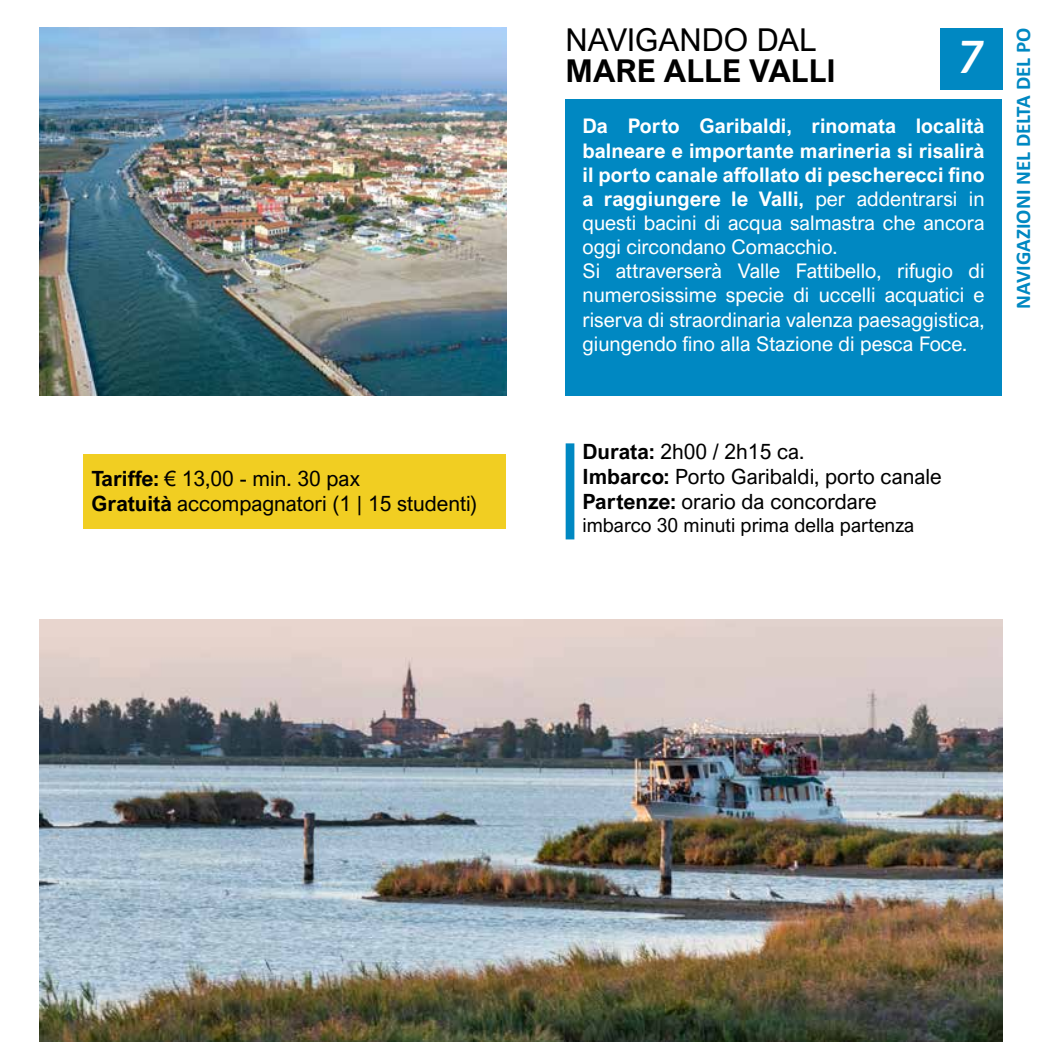
<style>
.page{position:relative;width:1042px;height:1042px;background:#fff}
.page>*{position:absolute;margin:0;border:0;box-sizing:border-box;transform-origin:0 0}
.t1{font:italic 700 49px "Carlito";color:#fff}
.t2{font:700 31.5px "Arial Nova";color:#000}
.t3{font:31.5px "Arial Nova";color:#000}
.t4{font:21px/25.2px "Arial Nova";color:#000}
.t5{font:700 21px "Calibri";color:#0088c2}
.t6{font:20.12px/24.2px "Arial Nova";color:#fff}
.t7{font:19.25px "Arial Nova";color:#000}
.s1{font-weight:700}
</style>
<div class="page">
<div style="left:566px;top:99px;width:436px;height:296px;background:#0088c2"></div>
<div style="left:940px;top:28px;width:62px;height:62px;background:#0088c2"></div>
<div style="left:566px;top:443px;width:8px;height:96px;background:#0088c2"></div>
<img style="left:40px;top:619px;width:962px;height:423px">
<div style="left:83px;top:454px;width:423px;height:74px;background:#f1ce22"></div>
<img style="left:40px;top:28px;width:466px;height:367px">
<p class="t4" style="left:91px;top:466px;width:387px"><span class="s1">Tariffe:</span> € 13,00 - min. 30 pax<br><span class="s1">Gratuità</span> accompagnatori (1 | 15 studenti)</p>
<h2 class="t3" style="left:566px;top:22px;width:252px">NAVIGANDO DAL</h2>
<h2 class="t2" style="left:566px;top:53px;width:272px">MARE ALLE VALLI</h2>
<h1 class="t1" style="left:957px;top:23px;width:26px">7</h1>
<p class="t6" style="left:582px;top:114px;width:403px"><span class="s1">Da Porto Garibaldi, rinomata località balneare e importante marineria si risalirà il porto canale affollato di pescherecci fino a raggiungere le Valli,</span> per addentrarsi in questi bacini di acqua salmastra che ancora oggi circondano Comacchio.<br>Si attraverserà Valle Fattibello, rifugio di numerosissime specie di uccelli acquatici e riserva di straordinaria valenza paesaggistica, giungendo fino alla Stazione di pesca Foce.</p>
<p class="t5" style="left:1008px;top:309px;width:282px;rotate:-90deg">NAVIGAZIONI NEL DELTA DEL PO</p>
<p class="t4" style="left:582px;top:439px;width:361px"><span class="s1">Durata:</span> 2h00 / 2h15 ca.<br><span class="s1">Imbarco:</span> Porto Garibaldi, porto canale<br><span class="s1">Partenze:</span> orario da concordare</p>
<p class="t7" style="left:582px;top:514px;width:333px">imbarco 30 minuti prima della partenza</p>
</div>
